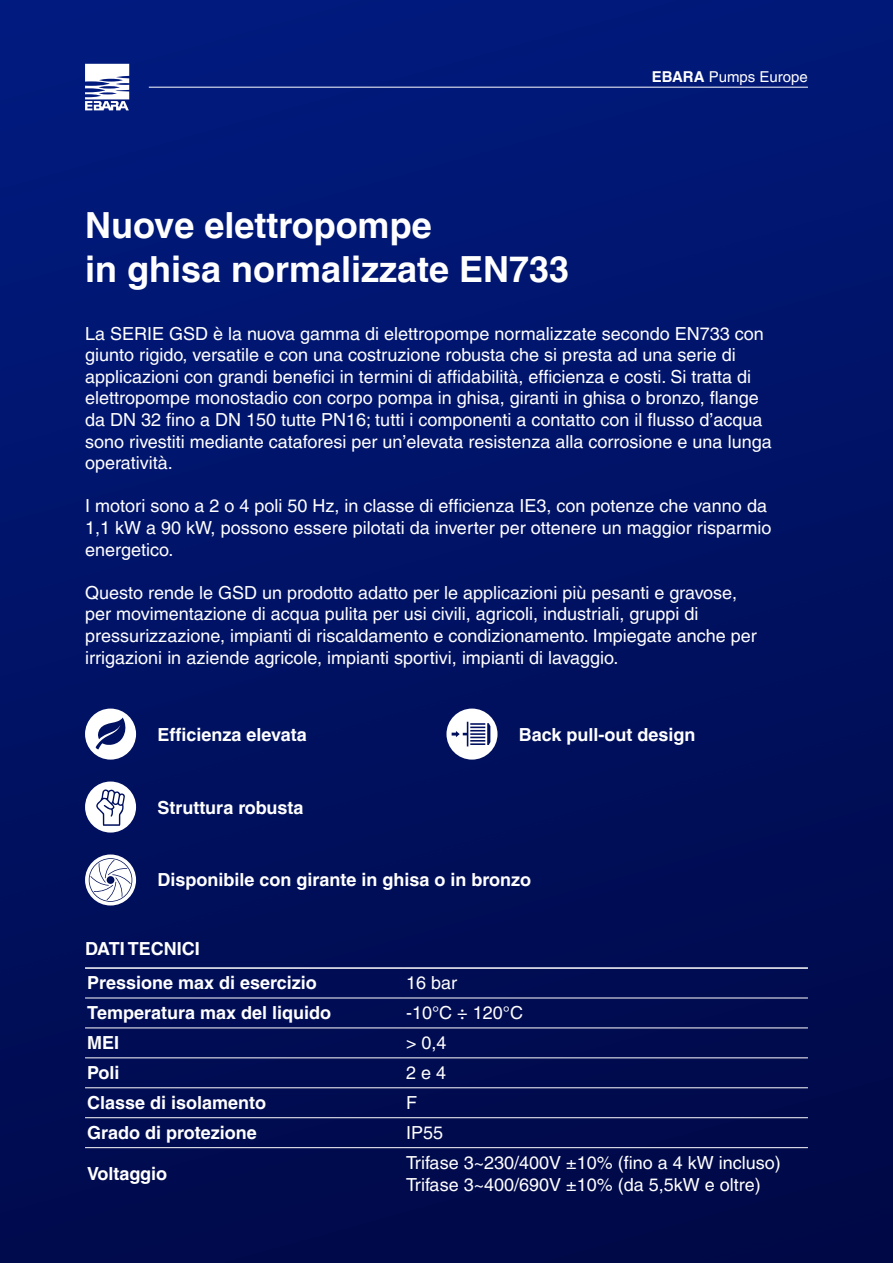
<style>
.page{position:relative;width:893px;height:1263px;background:#fff}
.page>*{position:absolute;margin:0;border:0;box-sizing:border-box;transform-origin:0 0}
.t1{font:700 36px "Helvetica LT Pro";color:#fff}
.t2{font:18px/21.6px "Helvetica LT Pro";color:#fff}
.p_tabella_sx{font:700 18px "Helvetica LT Pro";color:#fff}
.t3{font:15px "Helvetica LT Pro";color:#fff}
.s1{font-weight:700}
</style>
<div class="page">
<img style="left:0;top:0;width:893px;height:1263px">
<svg style="left:85px;top:64px;width:44px;height:46px"></svg>
<hr style="left:149px;top:87px;width:659px;height:1px;background:#fff">
<svg style="left:85px;top:708px;width:51px;height:52px"></svg>
<svg style="left:85px;top:781px;width:51px;height:51px"></svg>
<svg style="left:85px;top:854px;width:51px;height:51px"></svg>
<hr style="left:85px;top:967px;width:319px;height:2px;background:#fff">
<hr style="left:404px;top:967px;width:404px;height:2px;background:#fff">
<hr style="left:85px;top:998px;width:319px;height:1px;background:#fff">
<hr style="left:404px;top:998px;width:404px;height:1px;background:#fff">
<hr style="left:85px;top:1028px;width:319px;height:1px;background:#fff">
<hr style="left:404px;top:1028px;width:404px;height:1px;background:#fff">
<hr style="left:85px;top:1057px;width:319px;height:1px;background:#fff">
<hr style="left:404px;top:1057px;width:404px;height:1px;background:#fff">
<hr style="left:85px;top:1087px;width:319px;height:1px;background:#fff">
<hr style="left:404px;top:1087px;width:404px;height:1px;background:#fff">
<hr style="left:85px;top:1117px;width:319px;height:1px;background:#fff">
<hr style="left:404px;top:1117px;width:404px;height:1px;background:#fff">
<hr style="left:85px;top:1147px;width:319px;height:1px;background:#fff">
<hr style="left:404px;top:1147px;width:404px;height:1px;background:#fff">
<svg style="left:446px;top:708px;width:51px;height:52px"></svg>
<p class="t1" style="left:85px;top:204px;width:348px">Nuove elettropompe</p>
<p class="t1" style="left:85px;top:247px;width:486px">in ghisa normalizzate EN733</p>
<p class="t3" style="left:652px;top:68px;width:158px"><span class="s1">EBARA</span> Pumps Europe</p>
<p class="t2" style="left:85px;top:322px;width:688px">La SERIE GSD è la nuova gamma di elettropompe normalizzate secondo EN733 con giunto rigido, versatile e con una costruzione robusta che si presta ad una serie di applicazioni con grandi benefici in termini di affidabilità, efficienza e costi. Si tratta di elettropompe monostadio con corpo pompa in ghisa, giranti in ghisa o bronzo, flange da DN 32 fino a DN 150 tutte PN16; tutti i componenti a contatto con il flusso d’acqua sono rivestiti mediante cataforesi per un’elevata resistenza alla corrosione e una lunga operatività.</p>
<p class="t2" style="left:85px;top:495px;width:688px">I motori sono a 2 o 4 poli 50 Hz, in classe di efficienza IE3, con potenze che vanno da<br>1,1 kW a 90 kW, possono essere pilotati da inverter per ottenere un maggior risparmio energetico.</p>
<p class="t2" style="left:85px;top:582px;width:673px">Questo rende le GSD un prodotto adatto per le applicazioni più pesanti e gravose, per movimentazione di acqua pulita per usi civili, agricoli, industriali, gruppi di pressurizzazione, impianti di riscaldamento e condizionamento. Impiegate anche per irrigazioni in aziende agricole, impianti sportivi, impianti di lavaggio.</p>
<p class="p_tabella_sx" style="left:157px;top:723px;width:151px">Efficienza elevata</p>
<p class="p_tabella_sx" style="left:519px;top:723px;width:178px">Back pull-out design</p>
<p class="p_tabella_sx" style="left:157px;top:796px;width:148px">Struttura robusta</p>
<p class="p_tabella_sx" style="left:157px;top:869px;width:375px">Disponibile con girante in ghisa o in bronzo</p>
<p class="p_tabella_sx" style="left:85px;top:938px;width:116px">DATI TECNICI</p>
<p class="p_tabella_sx" style="left:87px;top:972px;width:231px">Pressione max di esercizio</p>
<p class="t2" style="left:406px;top:972px;width:53px">16 bar</p>
<p class="p_tabella_sx" style="left:87px;top:1002px;width:245px">Temperatura max del liquido</p>
<p class="t2" style="left:406px;top:1002px;width:118px">-10°C ÷ 120°C</p>
<p class="p_tabella_sx" style="left:87px;top:1032px;width:34px">MEI</p>
<p class="t2" style="left:406px;top:1032px;width:42px">&gt; 0,4</p>
<p class="p_tabella_sx" style="left:87px;top:1062px;width:34px">Poli</p>
<p class="t2" style="left:406px;top:1062px;width:42px">2 e 4</p>
<p class="p_tabella_sx" style="left:87px;top:1092px;width:181px">Classe di isolamento</p>
<p class="t2" style="left:406px;top:1092px;width:12px">F</p>
<p class="p_tabella_sx" style="left:87px;top:1122px;width:171px">Grado di protezione</p>
<p class="t2" style="left:406px;top:1122px;width:39px">IP55</p>
<p class="p_tabella_sx" style="left:87px;top:1162px;width:82px">Voltaggio</p>
<p class="t2" style="left:406px;top:1152px;width:376px">Trifase 3~230/400V ±10% (fino a 4 kW incluso)<br>Trifase 3~400/690V ±10% (da 5,5kW e oltre)</p>
</div>
